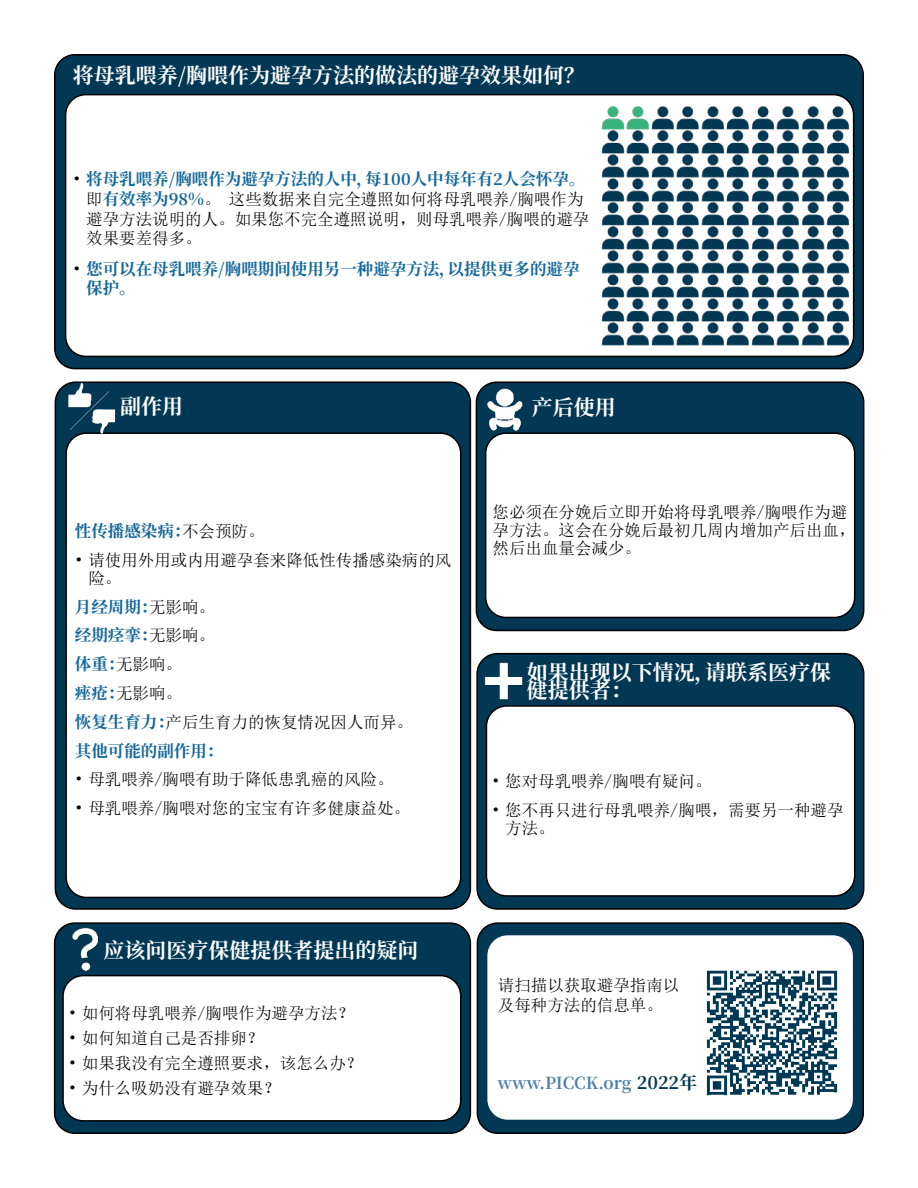
<style>
.page{position:relative;width:918px;height:1188px;background:#fff}
.page>*{position:absolute;margin:0;border:0;box-sizing:border-box;transform-origin:0 0}
.t1{font:700 21px/18px "Source Han Serif SC";color:#fff}
.t2{font:16.5px/18px "Sim Sun";color:#000}
.t3{font:700 16.5px/28.8px "Source Han Serif SC";color:#156899}
.t4{font:700 16.5px "Source Han Serif SC";color:#4f81a8}
.s1{font-family:"Sim Sun";font-weight:400;color:#000}
.s2{font-family:"Source Han Serif SC";font-weight:700;color:#156899}
.s3{font-size:18px;color:#023853}
</style>
<div class="page">
<div style="left:55px;top:923px;width:415px;height:210px;background:#023853;border-radius:20px"></div>
<div style="left:54px;top:922px;width:417px;height:212px;border:2px solid #000;border-radius:20px"></div>
<div style="left:55px;top:382px;width:415px;height:527px;background:#023853;border-radius:20px"></div>
<div style="left:55px;top:381px;width:416px;height:529px;border:2px solid #000;border-radius:20px"></div>
<div style="left:66px;top:433px;width:395px;height:464px;background:#fff;border-radius:20px"></div>
<div style="left:65px;top:432px;width:396px;height:466px;border:2px solid #000;border-radius:20px"></div>
<div style="left:63px;top:976px;width:398px;height:145px;background:#fff;border-radius:20px"></div>
<div style="left:62px;top:975px;width:399px;height:147px;border:2px solid #000;border-radius:20px"></div>
<div style="left:477px;top:654px;width:387px;height:255px;background:#023853;border-radius:20px"></div>
<div style="left:476px;top:653px;width:388px;height:257px;border:2px solid #000;border-radius:20px"></div>
<div style="left:486px;top:706px;width:369px;height:190px;background:#fff;border-radius:20px"></div>
<div style="left:486px;top:705px;width:369px;height:192px;border:2px solid #000;border-radius:20px"></div>
<div style="left:476px;top:382px;width:388px;height:248px;background:#023853;border-radius:20px"></div>
<div style="left:476px;top:381px;width:388px;height:250px;border:2px solid #000;border-radius:20px"></div>
<div style="left:486px;top:433px;width:369px;height:184px;background:#fff;border-radius:20px"></div>
<div style="left:485px;top:432px;width:370px;height:186px;border:2px solid #000;border-radius:20px"></div>
<div style="left:477px;top:923px;width:386px;height:210px;background:#023853;border-radius:20px"></div>
<div style="left:477px;top:922px;width:387px;height:212px;border:2px solid #000;border-radius:20px"></div>
<div style="left:55px;top:55px;width:808px;height:314px;background:#023853;border-radius:20px"></div>
<div style="left:54px;top:54px;width:810px;height:315px;border:2px solid #000;border-radius:20px"></div>
<div style="left:66px;top:95px;width:788px;height:261px;background:#fff;border-radius:20px"></div>
<div style="left:65px;top:94px;width:789px;height:263px;border:2px solid #000;border-radius:20px"></div>
<div style="left:487px;top:935px;width:366px;height:185px;background:#fff;border-radius:20px"></div>
<img style="left:706px;top:970px;width:132px;height:126px">
<img style="left:66px;top:382px;width:52px;height:52px">
<img style="left:487px;top:388px;width:36px;height:43px">
<img style="left:484px;top:662px;width:39px;height:38px">
<img style="left:64px;top:927px;width:35px;height:44px">
<img style="left:601px;top:104px;width:250px;height:242px">
<p class="t1" style="left:73px;top:67px;width:514px">将母乳喂养/胸喂作为避孕方法的做法的避孕效果如何？</p>
<p class="t3" style="left:73px;top:165px;width:514px"><span class="s1">•</span> 将母乳喂养/胸喂作为避孕方法的人中，每100人中每年有2人会怀孕。</p>
<p class="t2" style="left:86px;top:190px;width:505px;line-height:19.5px">即<span class="s2">有效率为98%</span>。这些数据来自完全遵照如何将母乳喂养/胸喂作为避孕方法说明的人。如果您不完全遵照说明，则母乳喂养/胸喂的避孕效果要差得多。</p>
<p class="t3" style="left:86px;top:259px;width:495px;line-height:19.5px;text-indent:-13px"><span class="s1">•</span> 您可以在母乳喂养/胸喂期间使用另一种避孕方法，以提供更多的避孕保护。</p>
<p class="t1" style="left:120px;top:398px;width:64px">副作用</p>
<p class="t1" style="left:532px;top:399px;width:85px">产后使用</p>
<p class="t3" style="left:75px;top:517px;width:191px">性传播感染病：<span class="s1">不会预防。</span></p>
<p class="t2" style="left:88px;top:551px;width:364px;text-indent:-13px">• 请使用外用或内用避孕套来降低性传播感染病的风险。</p>
<p class="t3" style="left:75px;top:593px;width:142px">月经周期：<span class="s1">无影响。</span>经期痉挛：<span class="s1">无影响。</span></p>
<p class="t2" style="left:75px;top:650px;width:340px;line-height:28.8px"><span class="s2">体重：</span>无影响。<br><span class="s2">痤疮：</span>无影响。<br><span class="s2">恢复生育力：</span>产后生育力的恢复情况因人而异。</p>
<p class="t3" style="left:75px;top:737px;width:150px">其他可能的副作用：</p>
<p class="t2" style="left:75px;top:771px;width:320px">• 母乳喂养/胸喂有助于降低患乳癌的风险。</p>
<p class="t2" style="left:75px;top:800px;width:337px">• 母乳喂养/胸喂对您的宝宝有许多健康益处。</p>
<p class="t1" style="left:103px;top:942px;width:316px">应该问医疗保健提供者提出的疑问</p>
<p class="t2" style="left:68px;top:1005px;width:287px">• 如何将母乳喂养/胸喂作为避孕方法？</p>
<p class="t2" style="left:68px;top:1030px;width:196px">• 如何知道自己是否排卵？</p>
<p class="t2" style="left:68px;top:1054px;width:295px">• 如果我没有完全遵照要求，该怎么办？</p>
<p class="t2" style="left:68px;top:1079px;width:213px">• 为什么吸奶没有避孕效果？</p>
<p class="t2" style="left:493px;top:503px;width:365px">您必须在分娩后立即开始将母乳喂养/胸喂作为避孕方法。这会在分娩后最初几周内增加产后出血，然后出血量会减少。</p>
<p class="t1" style="left:527px;top:664px;width:306px">如果出现以下情况，请联系医疗保健提供者：</p>
<p class="t2" style="left:492px;top:772px;width:221px">• 您对母乳喂养/胸喂有疑问。</p>
<p class="t2" style="left:505px;top:801px;width:340px;text-indent:-13px">• 您不再只进行母乳喂养/胸喂，需要另一种避孕方法。</p>
<p class="t2" style="left:498px;top:975px;width:183px;line-height:19.5px">请扫描以获取避孕指南以及每种方法的信息单。</p>
<p class="t4" style="left:498px;top:1073px;width:201px">www.PICCK.org <span class="s3">2022年</span></p>
</div>
